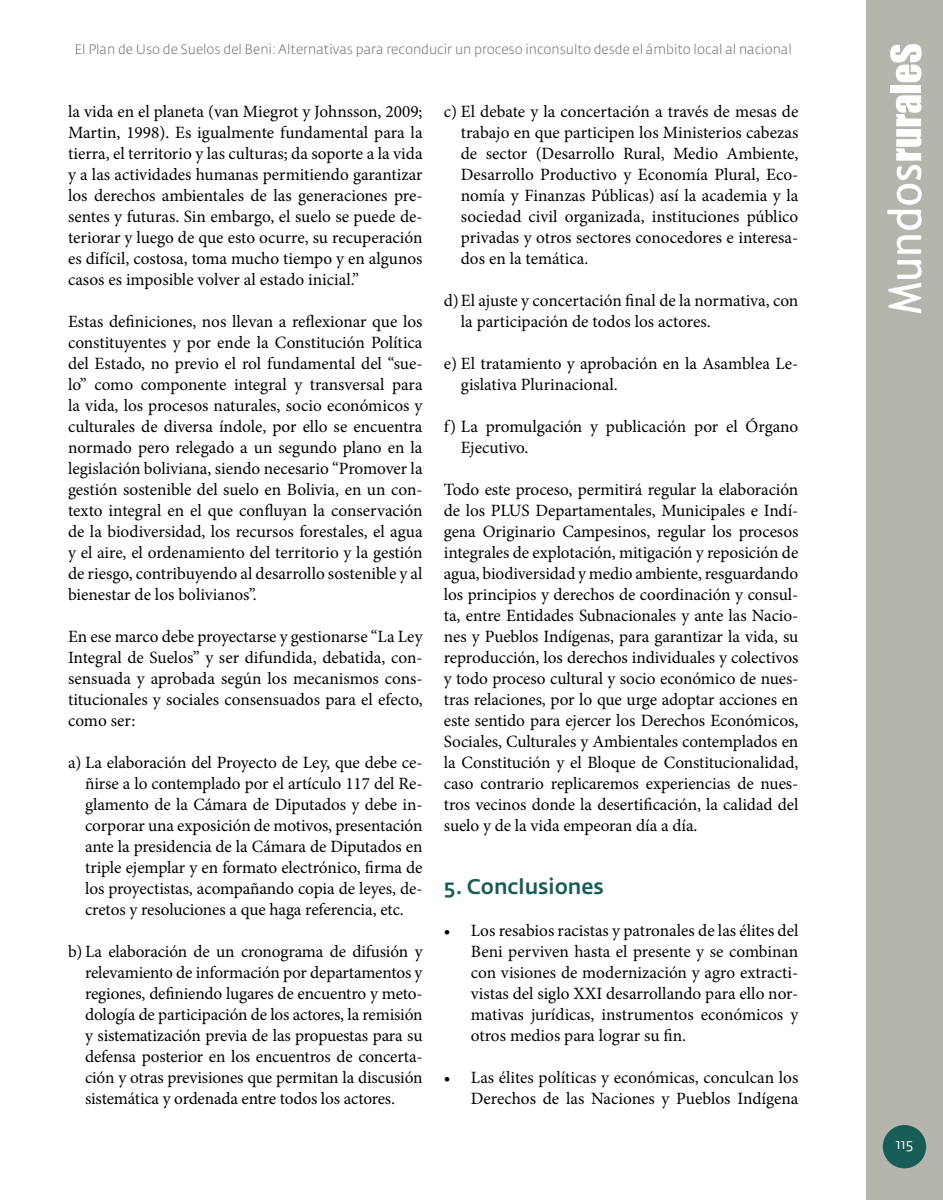
<style>
.page{position:relative;width:943px;height:1200px;background:#fff}
.page>*{position:absolute;margin:0;border:0;box-sizing:border-box;transform-origin:0 0}
.t1{font:500 21px "Fedra Sans Std";color:#185c57}
.t2{font:17.25px/21px "Minion Pro";color:#000;text-align:justify}
.t3{font:14.25px "Fedra Sans Std";color:#fff}
.t4{font:300 13.5px "Fedra Sans Std";color:#706f6f}
</style>
<div class="page">
<div style="left:866px;top:0;width:77px;height:1200px;background:#b5b5ad"></div>
<div style="left:882px;top:1125px;width:44px;height:43px;background:#185c57;border-radius:50%"></div>
<svg style="left:888px;top:260px;width:34px;height:53px"></svg>
<svg style="left:887px;top:95px;width:35px;height:159px"></svg>
<div style="left:891px;top:85px;width:30px;height:8px;background:#fff"></div>
<svg style="left:890px;top:44px;width:31px;height:38px"></svg>
<p class="t4" style="left:74px;top:41px;width:719px">El Plan de Uso de Suelos del Beni: Alternativas para reconducir un proceso inconsulto desde el ámbito local al nacional</p>
<p class="t2" style="left:68px;top:101px;width:356px">la vida en el planeta (van Miegrot y Johnsson, 2009; Martin, 1998). Es igualmente fundamental para la tierra, el territorio y las culturas; da soporte a la vida y a las actividades humanas permitiendo garantizar los derechos ambientales de las generaciones pre&shy;sentes y futuras. Sin embargo, el suelo se puede de&shy;teriorar y luego de que esto ocurre, su recuperación es difícil, costosa, toma mucho tiempo y en algunos casos es imposible volver al estado inicial.”</p>
<p class="t2" style="left:68px;top:311px;width:356px">Estas definiciones, nos llevan a reflexionar que los constituyentes y por ende la Constitución Política del Estado, no previo el rol fundamental del “sue&shy;lo” como componente integral y transversal para la vida, los procesos naturales, socio económicos y culturales de diversa índole, por ello se encuentra normado pero relegado a un segundo plano en la legislación boliviana, siendo necesario “Promover la gestión sostenible del suelo en Bolivia, en un con&shy;texto integral en el que confluyan la conservación de la biodiversidad, los recursos forestales, el agua y el aire, el ordenamiento del territorio y la gestión de riesgo, contribuyendo al desarrollo sostenible y al bienestar de los bolivianos”.</p>
<p class="t2" style="left:68px;top:626px;width:356px">En ese marco debe proyectarse y gestionarse “La Ley Integral de Suelos” y ser difundida, debatida, con&shy;sensuada y aprobada según los mecanismos cons&shy;titucionales y sociales consensuados para el efecto, como ser:</p>
<p class="t2" style="left:85px;top:752px;width:339px;text-indent:-17px">a) La elaboración del Proyecto de Ley, que debe ce&shy;ñirse a lo contemplado por el artículo 117 del Re&shy;glamento de la Cámara de Diputados y debe in&shy;corporar una exposición de motivos, presentación ante la presidencia de la Cámara de Diputados en triple ejemplar y en formato electrónico, firma de los proyectistas, acompañando copia de leyes, de&shy;cretos y resoluciones a que haga referencia, etc.</p>
<p class="t2" style="left:85px;top:941px;width:339px;text-indent:-17px">b) La elaboración de un cronograma de difusión y relevamiento de información por departamentos y regiones, definiendo lugares de encuentro y meto&shy;dología de participación de los actores, la remisión y sistematización previa de las propuestas para su defensa posterior en los encuentros de concerta&shy;ción y otras previsiones que permitan la discusión sistemática y ordenada entre todos los actores.</p>
<p class="t2" style="left:461px;top:101px;width:339px;text-indent:-17px">c) El debate y la concertación a través de mesas de trabajo en que participen los Ministerios cabezas de sector (Desarrollo Rural, Medio Ambiente, Desarrollo Productivo y Economía Plural, Eco&shy;nomía y Finanzas Públicas) así la academia y la sociedad civil organizada, instituciones público privadas y otros sectores conocedores e interesa&shy;dos en la temática.</p>
<p class="t2" style="left:461px;top:290px;width:339px;text-indent:-17px">d)El ajuste y concertación final de la normativa, con la participación de todos los actores.</p>
<p class="t2" style="left:461px;top:353px;width:339px;text-indent:-17px">e) El tratamiento y aprobación en la Asamblea Le&shy;gislativa Plurinacional.</p>
<p class="t2" style="left:461px;top:416px;width:339px;text-indent:-17px">f) La promulgación y publicación por el Órgano<br>Ejecutivo.</p>
<p class="t2" style="left:444px;top:479px;width:356px">Todo este proceso, permitirá regular la elaboración de los PLUS Departamentales, Municipales e Indí&shy;gena Originario Campesinos, regular los procesos integrales de explotación, mitigación y reposición de agua, biodiversidad y medio ambiente, resguardando los principios y derechos de coordinación y consul&shy;ta, entre Entidades Subnacionales y ante las Nacio&shy;nes y Pueblos Indígenas, para garantizar la vida, su reproducción, los derechos individuales y colectivos y todo proceso cultural y socio económico de nues&shy;tras relaciones, por lo que urge adoptar acciones en este sentido para ejercer los Derechos Económicos, Sociales, Culturales y Ambientales contemplados en la Constitución y el Bloque de Constitucionalidad, caso contrario replicaremos experiencias de nues&shy;tros vecinos donde la desertificación, la calidad del suelo y de la vida empeoran día a día.</p>
<p class="t1" style="left:444px;top:874px;width:162px">5. Conclusiones</p>
<p class="t2" style="left:471px;top:920px;width:329px;text-indent:-27px">• Los resabios racistas y patronales de las élites del Beni perviven hasta el presente y se combinan con visiones de modernización y agro extracti&shy;vistas del siglo XXI desarrollando para ello nor&shy;mativas jurídicas, instrumentos económicos y otros medios para lograr su fin.</p>
<p class="t2" style="left:444px;top:1067px;width:356px;text-align:right">• Las élites políticas y económicas, conculcan los<br>Derechos de las Naciones y Pueblos Indígena</p>
<p class="t3" style="left:895px;top:1135px;width:19px">115</p>
</div>
